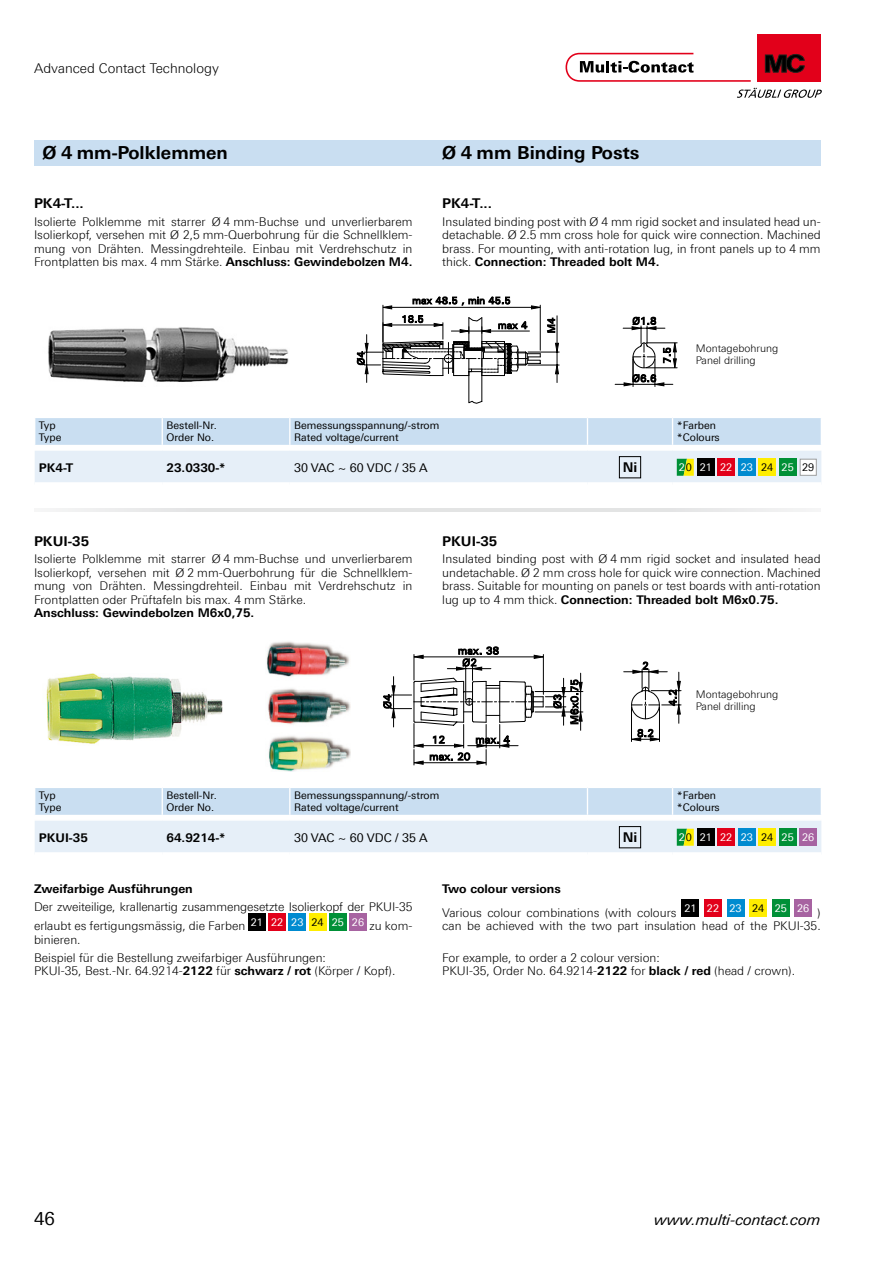
<style>
.page{position:relative;width:893px;height:1263px;background:#fff}
.page>*{position:absolute;margin:0;border:0;box-sizing:border-box;transform-origin:0 0}
.t1{font:700 18px "Linotype Univers 630";color:#000}
.t2{font:18px "Linotype Univers 430";color:#000}
.t3{font:italic 15px "Linotype Univers 431";color:#000}
.t4{font:700 13.5px "Linotype Univers 630";color:#000}
.t5{font:300 13.5px "Linotype Univers 330";color:#000}
.t6{font:300 12px/13.5px "Linotype Univers 330";color:#000;text-align:justify}
.t7{font:700 12px "Linotype Univers 630";color:#000}
.t8{font:12px "Linotype Univers 430";color:#000}
.t9{font:10.5px/12px "Linotype Univers 430";color:#000}
.t10{font:300 10.5px/12px "Linotype Univers 330";color:#000}
.t11{font:10.5px "Linotype Univers 430";color:#fff}
.s1{font-family:"Linotype Univers 630";font-weight:700}
.s2{font-family:"Linotype Univers 330";font-weight:300}
.s3{color:#000}
</style>
<div class="page">
<div style="left:757px;top:34px;width:64px;height:48px;background:#e2001a"></div>
<svg style="left:565px;top:52px;width:257px;height:46px"></svg>
<img style="left:48px;top:327px;width:241px;height:55px">
<svg style="left:615px;top:317px;width:62px;height:70px"></svg>
<hr style="left:383px;top:305px;width:1px;height:38px;background:#000">
<hr style="left:540px;top:305px;width:1px;height:45px;background:#000">
<hr style="left:392px;top:307px;width:139px;height:1px;background:#000">
<svg style="left:382px;top:305px;width:10px;height:4px"></svg>
<svg style="left:531px;top:305px;width:10px;height:4px"></svg>
<svg style="left:412px;top:297px;width:99px;height:9px"></svg>
<svg style="left:357px;top:315px;width:202px;height:88px"></svg>
<img style="left:46px;top:673px;width:177px;height:71px">
<hr style="left:631px;top:707px;width:1px;height:34px;background:#000">
<hr style="left:659px;top:707px;width:1px;height:34px;background:#000">
<svg style="left:632px;top:729px;width:27px;height:12px"></svg>
<svg style="left:624px;top:662px;width:57px;height:61px"></svg>
<hr style="left:535px;top:712px;width:48px;height:1px;background:#000">
<hr style="left:535px;top:691px;width:48px;height:1px;background:#000">
<svg style="left:383px;top:646px;width:199px;height:119px"></svg>
<img style="left:267px;top:641px;width:84px;height:131px">
<svg style="left:47px;top:509px;width:768px;height:3px;background:#e6e7e7"></svg>
<div style="left:34px;top:140px;width:787px;height:26px;background:#c9def1"></div>
<svg style="left:35px;top:418px;width:786px;height:64px;background:#dae8f3"></svg>
<div style="left:697px;top:459px;width:17px;height:17px;background:#000"></div>
<div style="left:718px;top:459px;width:17px;height:17px;background:#e2001a"></div>
<div style="left:738px;top:459px;width:17px;height:17px;background:#008bd0"></div>
<div style="left:759px;top:459px;width:17px;height:17px;background:#ffed00"></div>
<div style="left:779px;top:459px;width:17px;height:17px;background:#009037"></div>
<div style="left:800px;top:459px;width:16px;height:16px;background:#fff"></div>
<div style="left:800px;top:459px;width:17px;height:17px;border:1px solid #9c9e9f"></div>
<svg style="left:35px;top:788px;width:786px;height:64px;background:#dae8f3"></svg>
<div style="left:697px;top:829px;width:17px;height:17px;background:#000"></div>
<div style="left:718px;top:829px;width:17px;height:17px;background:#e2001a"></div>
<div style="left:738px;top:829px;width:17px;height:17px;background:#008bd0"></div>
<div style="left:759px;top:829px;width:17px;height:17px;background:#ffed00"></div>
<div style="left:779px;top:829px;width:17px;height:17px;background:#009037"></div>
<div style="left:800px;top:829px;width:17px;height:17px;background:#a763a1"></div>
<div style="left:248px;top:913px;width:17px;height:17px;background:#000"></div>
<div style="left:269px;top:913px;width:17px;height:17px;background:#e2001a"></div>
<div style="left:289px;top:913px;width:17px;height:17px;background:#008bd0"></div>
<div style="left:309px;top:913px;width:17px;height:17px;background:#ffed00"></div>
<div style="left:329px;top:913px;width:17px;height:17px;background:#009037"></div>
<div style="left:349px;top:913px;width:17px;height:17px;background:#a763a1"></div>
<div style="left:682px;top:900px;width:17px;height:17px;background:#000"></div>
<div style="left:704px;top:900px;width:17px;height:17px;background:#e2001a"></div>
<div style="left:727px;top:900px;width:17px;height:17px;background:#008bd0"></div>
<div style="left:750px;top:900px;width:17px;height:17px;background:#ffed00"></div>
<div style="left:772px;top:900px;width:17px;height:17px;background:#009037"></div>
<div style="left:795px;top:900px;width:17px;height:17px;background:#a763a1"></div>
<p class="t5" style="left:34px;top:60px;width:186px">Advanced Contact Technology</p>
<h1 class="t1" style="left:43px;top:142px;width:187px">Ø 4 mm-Polklemmen</h1>
<h1 class="t1" style="left:442px;top:142px;width:199px">Ø 4 mm Binding Posts</h1>
<p class="t4" style="left:34px;top:195px;width:51px">PK4-T...</p>
<p class="t6" style="left:34px;top:215px;width:380px">Isolierte Polklemme mit starrer Ø 4 mm-Buchse und unverlierbarem Isolierkopf, versehen mit Ø 2,5 mm-Querbohrung für die Schnellklem&shy;mung von Drähten. Messingdrehteile. Einbau mit Verdrehschutz in Frontplatten bis max. 4 mm Stärke. <span class="s1">Anschluss: Gewindebolzen M4.</span></p>
<p class="t4" style="left:442px;top:195px;width:51px">PK4-T...</p>
<p class="t6" style="left:442px;top:215px;width:380px">Insulated binding post with Ø 4 mm rigid socket and insulated head un&shy;detachable. Ø 2.5 mm cross hole for quick wire connection. Machined brass. For mounting, with anti-rotation lug, in front panels up to 4 mm</p>
<p class="t7" style="left:442px;top:255px;width:219px"><span class="s2">thick.</span> Connection: Threaded bolt M4.</p>
<p class="t10" style="left:696px;top:342px;width:84px">Montagebohrung<br>Panel drilling</p>
<p class="t9" style="left:39px;top:419px;width:24px">Typ<br>Type</p>
<p class="t9" style="left:166px;top:419px;width:52px">Bestell-Nr.<br>Order No.</p>
<p class="t9" style="left:294px;top:419px;width:147px">Bemessungsspannung/-strom<br>Rated voltage/current</p>
<p class="t9" style="left:677px;top:419px;width:45px">*Farben *Colours</p>
<p class="t7" style="left:39px;top:460px;width:36px">PK4-T</p>
<p class="t7" style="left:167px;top:460px;width:60px">23.0330-*</p>
<p class="t8" style="left:294px;top:460px;width:135px">30 VAC ~ 60 VDC / 35 A</p>
<p class="t4" style="left:623px;top:459px;width:16px">Ni</p>
<p class="t11" style="left:679px;top:461px;width:137px">2<span class="s3">0</span> 21 22 23 <span class="s3">24</span> 25 <span class="s3">29</span></p>
<p class="t4" style="left:34px;top:533px;width:57px">PKUI-35</p>
<p class="t6" style="left:34px;top:552px;width:380px">Isolierte Polklemme mit starrer Ø 4 mm-Buchse und unverlierbarem Isolierkopf, versehen mit Ø 2 mm-Querbohrung für die Schnellklem&shy;mung von Drähten. Messingdrehteil. Einbau mit Verdrehschutz in Frontplatten oder Prüftafeln bis max. 4 mm Stärke.</p>
<p class="t7" style="left:34px;top:606px;width:222px">Anschluss: Gewindebolzen M6x0,75.</p>
<p class="t4" style="left:442px;top:533px;width:57px">PKUI-35</p>
<p class="t6" style="left:442px;top:552px;width:380px">Insulated binding post with Ø 4 mm rigid socket and insulated head undetachable. Ø 2 mm cross hole for quick wire connection. Machined brass. Suitable for mounting on panels or test boards with anti-rotation</p>
<p class="t7" style="left:442px;top:592px;width:338px"><span class="s2">lug up to 4 mm thick.</span> Connection: Threaded bolt M6x0.75.</p>
<p class="t10" style="left:696px;top:688px;width:84px">Montagebohrung<br>Panel drilling</p>
<p class="t9" style="left:39px;top:789px;width:24px">Typ<br>Type</p>
<p class="t9" style="left:166px;top:789px;width:52px">Bestell-Nr.<br>Order No.</p>
<p class="t9" style="left:294px;top:789px;width:147px">Bemessungsspannung/-strom<br>Rated voltage/current</p>
<p class="t9" style="left:677px;top:789px;width:45px">*Farben *Colours</p>
<p class="t7" style="left:39px;top:830px;width:51px">PKUI-35</p>
<p class="t7" style="left:167px;top:830px;width:60px">64.9214-*</p>
<p class="t8" style="left:294px;top:830px;width:135px">30 VAC ~ 60 VDC / 35 A</p>
<p class="t4" style="left:623px;top:829px;width:16px">Ni</p>
<p class="t11" style="left:679px;top:831px;width:137px">2<span class="s3">0</span> 21 22 23 <span class="s3">24</span> 25 26</p>
<p class="t7" style="left:34px;top:882px;width:160px">Zweifarbige Ausführungen</p>
<p class="t6" style="left:34px;top:897px;width:380px;line-height:19.5px">Der zweiteilige, krallenartig zusammengesetzte Isolierkopf der PKUI-35 erlaubt es fertigungsmässig, die Farben <sup>21</sup> <sup>22</sup> <sup>23</sup> <sup>24</sup> <sup>25</sup> <sup>26</sup> zu kom-</p>
<p class="t6" style="left:34px;top:931px;width:293px;line-height:17.7px">binieren.<br>Beispiel für die Bestellung zweifarbiger Ausführungen:</p>
<p class="t6" style="left:34px;top:964px;width:363px">PKUI-35, Best.-Nr. 64.9214-<span class="s1">2122</span> für <span class="s1">schwarz / rot</span> (Körper / Kopf).</p>
<p class="t7" style="left:442px;top:882px;width:120px">Two colour versions</p>
<p class="t6" style="left:442px;top:906px;width:380px">Various colour combinations (with colours <sup>21</sup> <sup>22</sup> <sup>23</sup> <sup>24</sup> <sup>25</sup> <sup>26</sup> ) can be achieved with the two part insulation head of the PKUI-35.</p>
<p class="t6" style="left:442px;top:950px;width:354px">For example, to order a 2 colour version:<br>PKUI-35, Order No. 64.9214-<span class="s1">2122</span> for <span class="s1">black / red</span> (head / crown).</p>
<h1 class="t2" style="left:34px;top:1208px;width:22px">46</h1>
<p class="t3" style="left:654px;top:1211px;width:168px">www.multi-contact.com</p>
</div>
